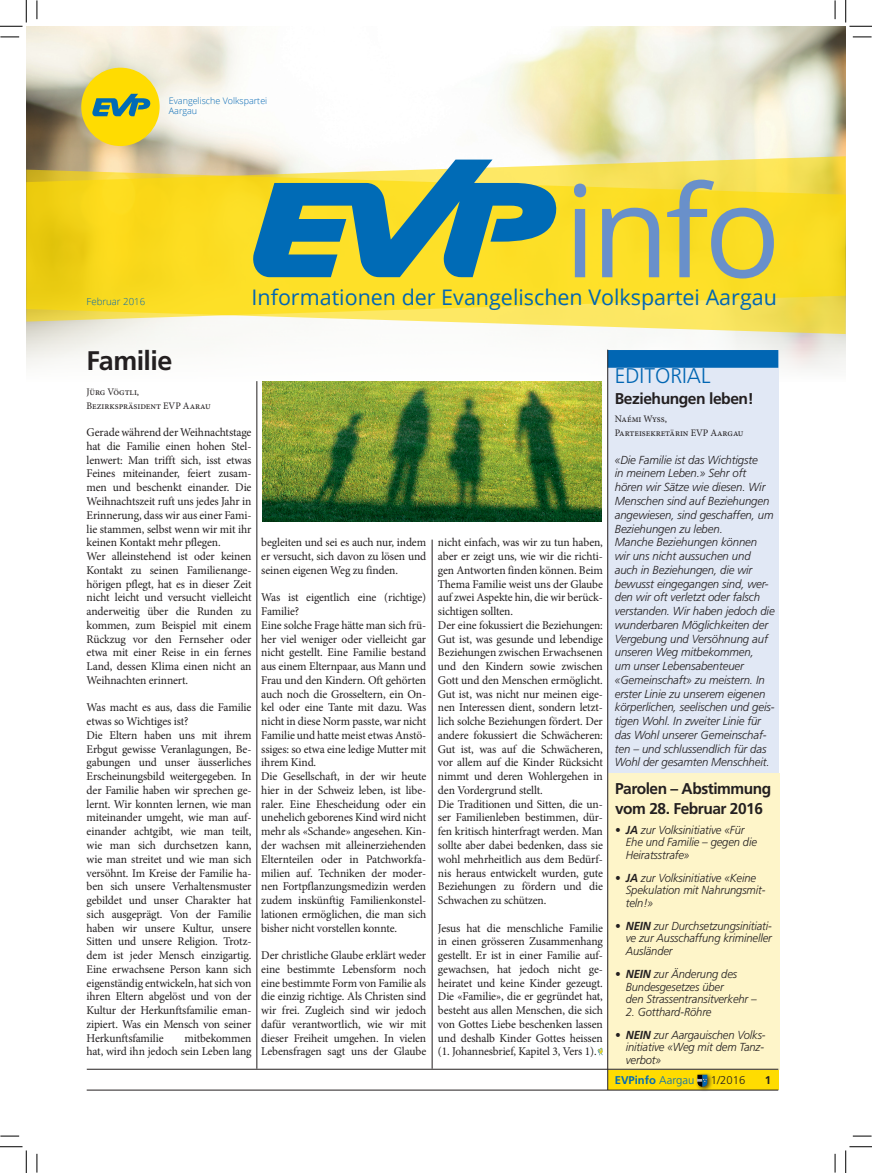
<style>
.page{position:relative;width:872px;height:1173px;background:#fff}
.page>*{position:absolute;margin:0;border:0;box-sizing:border-box;transform-origin:0 0}
.t1{font:127.5px "Open Sans";color:#6990ca}
.t2{font:700 26.88px "Frutiger";letter-spacing:-.02em;color:#231f20}
.t3{font:21.5px "Open Sans";color:#0166b3}
.t4{font:300 21.25px "Frutiger";color:#0166b3}
.t5{font:700 15.62px/20px "Frutiger";letter-spacing:-.03em;color:#231f20}
.t6{font:11.88px/13.8px "Minion Pro";letter-spacing:-.015em;color:#231f20}
.t7{font:italic 300 11.62px/13.8px "Frutiger";letter-spacing:-.01em;color:#231f20}
.t8{font:italic 300 11.62px/12.5px "Frutiger";letter-spacing:-.01em;color:#231f20;scale:.96 1}
.t9{font:700 11.25px "Frutiger";color:#006bb6}
.t10{font:300 11.25px "Frutiger";color:#231f20}
.t11{font:700 11.25px "Frutiger";color:#231f20}
.t12{font:10px/13.8px "Minion Pro";letter-spacing:-.005em;color:#231f20}
.t13{font:300 9.62px "Open Sans";color:#0166b3}
.t14{font:300 9px/10.8px "Open Sans";color:#0166b3}
.s1{font-weight:700}
.s2{font-weight:300}
</style>
<div class="page">
<div style="left:607px;top:1069px;width:170px;height:20px;background:#ffdc01"></div>
<div style="left:695px;top:1072px;width:17px;height:20px;background:#231f20;opacity:.75"></div>
<svg style="left:697px;top:1074px;width:10px;height:12px"></svg>
<img style="left:26px;top:26px;width:819px;height:355px">
<svg style="left:26px;top:321px;width:819px;height:13px;fill:#f9f8f5"></svg>
<svg style="left:26px;top:156px;width:819px;height:165px;background:#f6db37"></svg>
<div style="left:607px;top:349px;width:170px;height:423px;background:#e1e8f5"></div>
<div style="left:607px;top:350px;width:170px;height:18px;background:#0166b3"></div>
<svg style="left:597px;top:1047px;width:5px;height:8px"></svg>
<hr style="left:256px;top:381px;width:1px;height:687px;background:#231f20">
<hr style="left:431px;top:539px;width:1px;height:529px;background:#231f20">
<div style="left:607px;top:772px;width:172px;height:297px;background:#fef5c9"></div>
<hr style="left:607px;top:349px;width:1px;height:740px;background:#231f20">
<div style="left:81px;top:68px;width:78px;height:78px;background:#ffdc01;border-radius:50%"></div>
<svg style="left:92px;top:94px;width:58px;height:22px"></svg>
<svg style="left:251px;top:159px;width:306px;height:118px;background:#76a487"></svg>
<hr style="left:87px;top:1068px;width:690px;height:1px;background:#231f20">
<hr style="left:87px;top:1089px;width:690px;height:1px;background:#231f20">
<img style="left:262px;top:381px;width:339px;height:140px">
<svg style="left:0;top:36px;width:19px;height:2px"></svg>
<svg style="left:852px;top:36px;width:19px;height:2px"></svg>
<svg style="left:0;top:1135px;width:19px;height:1px"></svg>
<svg style="left:852px;top:1135px;width:19px;height:1px"></svg>
<svg style="left:36px;top:0;width:2px;height:19px"></svg>
<svg style="left:36px;top:1153px;width:2px;height:19px"></svg>
<svg style="left:834px;top:0;width:1px;height:19px"></svg>
<svg style="left:834px;top:1153px;width:1px;height:19px"></svg>
<svg style="left:0;top:0;width:27px;height:27px"></svg>
<svg style="left:0;top:1146px;width:27px;height:26px"></svg>
<svg style="left:845px;top:0;width:26px;height:27px"></svg>
<svg style="left:845px;top:1146px;width:26px;height:26px"></svg>
<p class="t14" style="left:169px;top:95px;width:100px">Evangelische Volkspartei<br>Aargau</p>
<p class="t13" style="left:86px;top:295px;width:60px">Februar 2016</p>
<h1 class="t1" style="left:563px;top:143px;width:218px">info</h1>
<h3 class="t3" style="left:251px;top:283px;width:526px">Informationen der Evangelischen Volkspartei Aargau</h3>
<h2 class="t2" style="left:86px;top:345px;width:87px">Familie</h2>
<p class="t12" style="left:86px;top:385px;width:126px">Jürg Vögtli,<br>Bezirkspräsident EVP Aarau</p>
<p class="t6" style="left:86px;top:425px;width:166px">Gerade während der Weihnachtstage hat die Familie einen hohen Stel&shy;lenwert: Man trifft sich, isst etwas Feines miteinander, feiert zusam&shy;men und beschenkt einander. Die Weihnachtszeit ruft uns jedes Jahr in Erinnerung, dass wir aus einer Fami&shy;lie stammen, selbst wenn wir mit ihr keinen Kontakt mehr pflegen.<br>Wer alleinstehend ist oder keinen Kontakt zu seinen Familienange&shy;hörigen pflegt, hat es in dieser Zeit nicht leicht und versucht vielleicht anderweitig über die Runden zu kommen, zum Beispiel mit einem Rückzug vor den Fernseher oder etwa mit einer Reise in ein fernes Land, dessen Klima einen nicht an Weihnachten erinnert.</p>
<p class="t6" style="left:86px;top:700px;width:166px">Was macht es aus, dass die Familie etwas so Wichtiges ist?<br>Die Eltern haben uns mit ihrem<br>Erbgut gewisse Veranlagungen, Be&shy;gabungen und unser äusserliches<br>Erscheinungsbild weitergegeben. In der Familie haben wir sprechen ge&shy;lernt. Wir konnten lernen, wie man miteinander umgeht, wie man auf&shy;einander achtgibt, wie man teilt, wie man sich durchsetzen kann, wie man streitet und wie man sich versöhnt. Im Kreise der Familie ha&shy;ben sich unsere Verhaltensmuster gebildet und unser Charakter hat sich ausgeprägt. Von der Familie haben wir unsere Kultur, unsere<br>Sitten und unsere Religion. Trotz&shy;dem ist jeder Mensch einzigartig.<br>Eine erwachsene Person kann sich eigenständig entwickeln, hat sich von ihren Eltern abgelöst und von der<br>Kultur der Herkunftsfamilie eman&shy;zipiert. Was ein Mensch von seiner<br>Herkunftsfamilie</p>
<p class="t6" style="left:86px;top:1030px;width:166px;text-align:right">mitbekommen<br>hat, wird ihn jedoch sein Leben lang</p>
<p class="t6" style="left:261px;top:535px;width:166px;text-align:justify">begleiten und sei es auch nur, indem er versucht, sich davon zu lösen und seinen eigenen Weg zu finden.</p>
<p class="t6" style="left:261px;top:590px;width:166px">Was ist eigentlich eine (richtige)<br>Familie?<br>Eine solche Frage hätte man sich frü&shy;her viel weniger oder vielleicht gar nicht gestellt. Eine Familie bestand aus einem Elternpaar, aus Mann und Frau und den Kindern. Oft gehörten auch noch die Grosseltern, ein On&shy;kel oder eine Tante mit dazu. Was nicht in diese Norm passte, war nicht Familie und hatte meist etwas Anstö&shy;ssiges: so etwa eine ledige Mutter mit ihrem Kind.<br>Die Gesellschaft, in der wir heute hier in der Schweiz leben, ist libe&shy;raler. Eine Ehescheidung oder ein unehelich geborenes Kind wird nicht mehr als «Schande» angesehen. Kin&shy;der wachsen mit alleinerziehenden Elternteilen oder in Patchworkfa&shy;milien auf. Techniken der moder&shy;nen Fortpflanzungsmedizin werden zudem inskünftig Familienkonstel&shy;lationen ermöglichen, die man sich bisher nicht vorstellen konnte.</p>
<p class="t6" style="left:261px;top:948px;width:166px;text-align:justify">Der christliche Glaube erklärt weder eine bestimmte Lebensform noch eine bestimmte Form von Familie als die einzig richtige. Als Christen sind wir frei. Zugleich sind wir jedoch dafür verantwortlich, wie wir mit dieser Freiheit umgehen. In vielen Lebensfragen sagt uns der Glaube</p>
<p class="t6" style="left:437px;top:535px;width:166px">nicht einfach, was wir zu tun haben, aber er zeigt uns, wie wir die richti&shy;gen Antworten finden können. Beim Thema Familie weist uns der Glaube auf zwei Aspekte hin, die wir berück&shy;sichtigen sollten.<br>Der eine fokussiert die Beziehungen:<br>Gut ist, was gesunde und lebendige Beziehungen zwischen Erwachsenen und den Kindern sowie zwischen Gott und den Menschen ermöglicht.<br>Gut ist, was nicht nur meinen eige&shy;nen Interessen dient, sondern letzt&shy;lich solche Beziehungen fördert. Der andere fokussiert die Schwächeren:<br>Gut ist, was auf die Schwächeren, vor allem auf die Kinder Rücksicht nimmt und deren Wohlergehen in den Vordergrund stellt.<br>Die Traditionen und Sitten, die un&shy;ser Familienleben bestimmen, dür&shy;fen kritisch hinterfragt werden. Man sollte aber dabei bedenken, dass sie wohl mehrheitlich aus dem Bedürf&shy;nis heraus entwickelt wurden, gute Beziehungen zu fördern und die Schwachen zu schützen.</p>
<p class="t6" style="left:437px;top:920px;width:166px;text-align:justify">Jesus hat die menschliche Familie in einen grösseren Zusammenhang gestellt. Er ist in einer Familie auf&shy;gewachsen, hat jedoch nicht ge&shy;heiratet und keine Kinder gezeugt.<br>Die «Familie», die er gegründet hat, besteht aus allen Menschen, die sich von Gottes Liebe beschenken lassen und deshalb Kinder Gottes heissen (1. Johannesbrief, Kapitel 3, Vers 1).</p>
<h3 class="t4" style="left:614px;top:363px;width:97px">EDITORIAL</h3>
<h3 class="t5" style="left:614px;top:389px;width:140px">Beziehungen leben!</h3>
<p class="t12" style="left:614px;top:412px;width:130px">Naémi Wyss,<br>Parteisekretärin EVP Aargau</p>
<p class="t7" style="left:614px;top:452px;width:161px">«Die Familie ist das Wichtigste<br>in meinem Leben.» Sehr oft hören wir Sätze wie diesen. Wir<br>Menschen sind auf Beziehungen angewiesen, sind geschaffen, um<br>Beziehungen zu leben.<br>Manche Beziehungen können wir uns nicht aussuchen und auch in Beziehungen, die wir bewusst eingegangen sind, wer&shy;den wir oft verletzt oder falsch verstanden. Wir haben jedoch die wunderbaren Möglichkeiten der<br>Vergebung und Versöhnung auf unseren Weg mitbekommen,<br>um unser Lebensabenteuer «Gemeinschaft» zu meistern. In erster Linie zu unserem eigenen körperlichen, seelischen und geis&shy;tigen Wohl. In zweiter Linie für das Wohl unserer Gemeinschaf&shy;ten – und schlussendlich für das<br>Wohl der gesamten Menschheit.</p>
<h3 class="t5" style="left:614px;top:778px;width:157px">Parolen – Abstimmung vom 28. Februar 2016</h3>
<p class="t8" style="left:625px;top:823px;width:138px;text-indent:-11px">• <span class="s1">JA</span> zur Volksinitiative «Für<br>Ehe und Familie – gegen die<br>Heiratsstrafe»</p>
<p class="t8" style="left:625px;top:871px;width:147px;text-indent:-11px">• <span class="s1">JA</span> zur Volksinitiative «Keine<br>Spekulation mit Nahrungsmit&shy;teln!»</p>
<p class="t8" style="left:625px;top:919px;width:154px;text-align:justify;text-indent:-11px">• <span class="s1">NEIN</span> zur Durchsetzungsinitiati&shy;ve zur Ausschaffung krimineller Ausländer</p>
<p class="t8" style="left:625px;top:967px;width:138px;text-indent:-11px">• <span class="s1">NEIN</span> zur Änderung des<br>Bundesgesetzes über<br>den Strassentransitverkehr –</p>
<p class="t8" style="left:625px;top:1005px;width:91px">2. Gotthard-Röhre</p>
<p class="t8" style="left:625px;top:1028px;width:147px;text-indent:-11px">• <span class="s1">NEIN</span> zur Aargauischen Volks&shy;initiative «Weg mit dem Tanz&shy;verbot»</p>
<p class="t9" style="left:614px;top:1073px;width:81px">EVPinfo <span class="s2">Aargau</span></p>
<p class="t10" style="left:710px;top:1073px;width:36px">1/2016</p>
<p class="t11" style="left:764px;top:1073px;width:8px">1</p>
</div>
